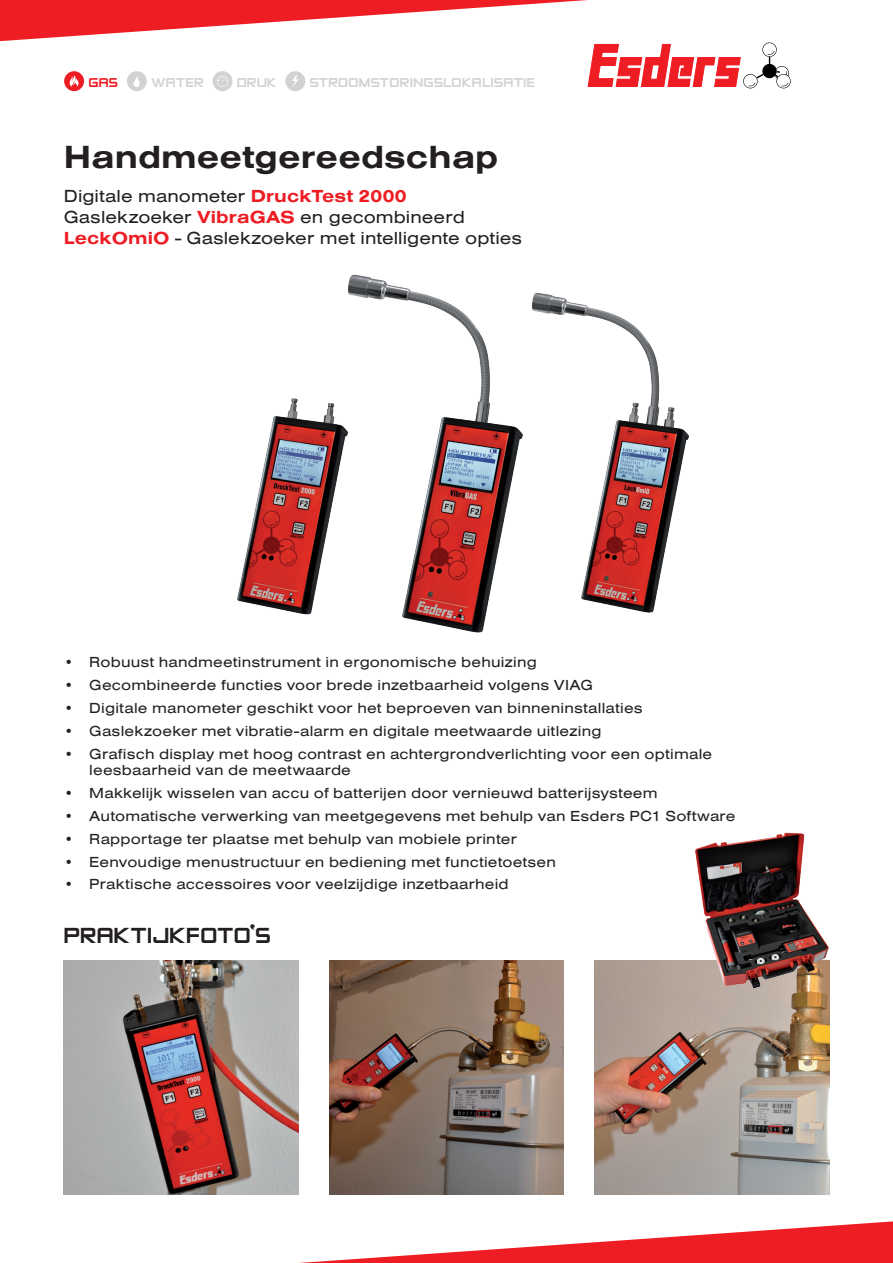
<style>
.page{position:relative;width:893px;height:1263px;background:#fff}
.page>*{position:absolute;margin:0;border:0;box-sizing:border-box;transform-origin:0 0}
.t1{font:33px "Nimbus San T Bold Exte";color:#231f20}
.t2{font:25.5px "Zero Twos";color:#231f20}
.t3{font:18px/21px "Nimbus San T Regu Exte";color:#231f20}
.t4{font:15px/16.5px "Nimbus San T Regu Exte";letter-spacing:.01em;color:#231f20}
.t5{font:15px "Zero Twos";color:#d1d2d4}
.t6{font:15px "Zero Twos";color:#ee1d23}
.s1{font-family:"Nimbus San T Bold Exte";color:#ee1d23}
</style>
<div class="page">
<svg style="left:299px;top:1221px;width:594px;height:42px"></svg>
<img style="left:64px;top:960px;width:235px;height:235px">
<img style="left:329px;top:960px;width:235px;height:235px">
<img style="left:594px;top:960px;width:235px;height:235px">
<img style="left:237px;top:398px;width:99px;height:217px">
<img style="left:336px;top:274px;width:186px;height:359px">
<img style="left:522px;top:292px;width:167px;height:321px">
<img style="left:687px;top:832px;width:143px;height:159px">
<div style="left:64px;top:71px;width:20px;height:20px;background:#ee1d23;border-radius:50%"></div>
<div style="left:127px;top:71px;width:20px;height:20px;background:#d1d2d4;border-radius:50%"></div>
<div style="left:213px;top:71px;width:20px;height:20px;background:#d1d2d4;border-radius:50%"></div>
<div style="left:285px;top:71px;width:20px;height:20px;background:#d1d2d4;border-radius:50%"></div>
<svg style="left:0;top:0;width:791px;height:88px"></svg>
<p class="t6" style="left:88px;top:75px;width:31px">GAS</p>
<p class="t5" style="left:151px;top:75px;width:54px">WATER</p>
<p class="t5" style="left:237px;top:75px;width:41px">DRUK</p>
<p class="t5" style="left:310px;top:75px;width:227px">STROOMSTORINGSLOKALISATIE</p>
<h1 class="t1" style="left:64px;top:139px;width:436px">Handmeetgereedschap</h1>
<p class="t3" style="left:64px;top:186px;width:460px">Digitale manometer <span class="s1">DruckTest 2000<br></span>Gaslekzoeker <span class="s1">VibraGAS</span> en gecombineerd<br><span class="s1">LeckOmiO</span> - Gaslekzoeker met intelligente opties</p>
<p class="t4" style="left:64px;top:654px;width:475px">• Robuust handmeetinstrument in ergonomische behuizing</p>
<p class="t4" style="left:64px;top:677px;width:530px">• Gecombineerde functies voor brede inzetbaarheid volgens VIAG</p>
<p class="t4" style="left:64px;top:699px;width:580px">• Digitale manometer geschikt voor het beproeven van binneninstallaties</p>
<p class="t4" style="left:64px;top:722px;width:539px">• Gaslekzoeker met vibratie-alarm en digitale meetwaarde uitlezing</p>
<p class="t4" style="left:89px;top:745px;width:624px;text-indent:-26px">• Grafisch display met hoog contrast en achtergrondverlichting voor een optimale leesbaarheid van de meetwaarde</p>
<p class="t4" style="left:64px;top:785px;width:595px">• Makkelijk wisselen van accu of batterijen door vernieuwd batterijsysteem</p>
<p class="t4" style="left:64px;top:807px;width:673px">• Automatische verwerking van meetgegevens met behulp van Esders PC1 Software</p>
<p class="t4" style="left:64px;top:830px;width:455px">• Rapportage ter plaatse met behulp van mobiele printer</p>
<p class="t4" style="left:64px;top:853px;width:494px">• Eenvoudige menustructuur en bediening met functietoetsen</p>
<p class="t4" style="left:64px;top:876px;width:446px">• Praktische accessoires voor veelzijdige inzetbaarheid</p>
<h2 class="t2" style="left:64px;top:923px;width:209px">PRAKTIJKFOTO‘S</h2>
</div>
